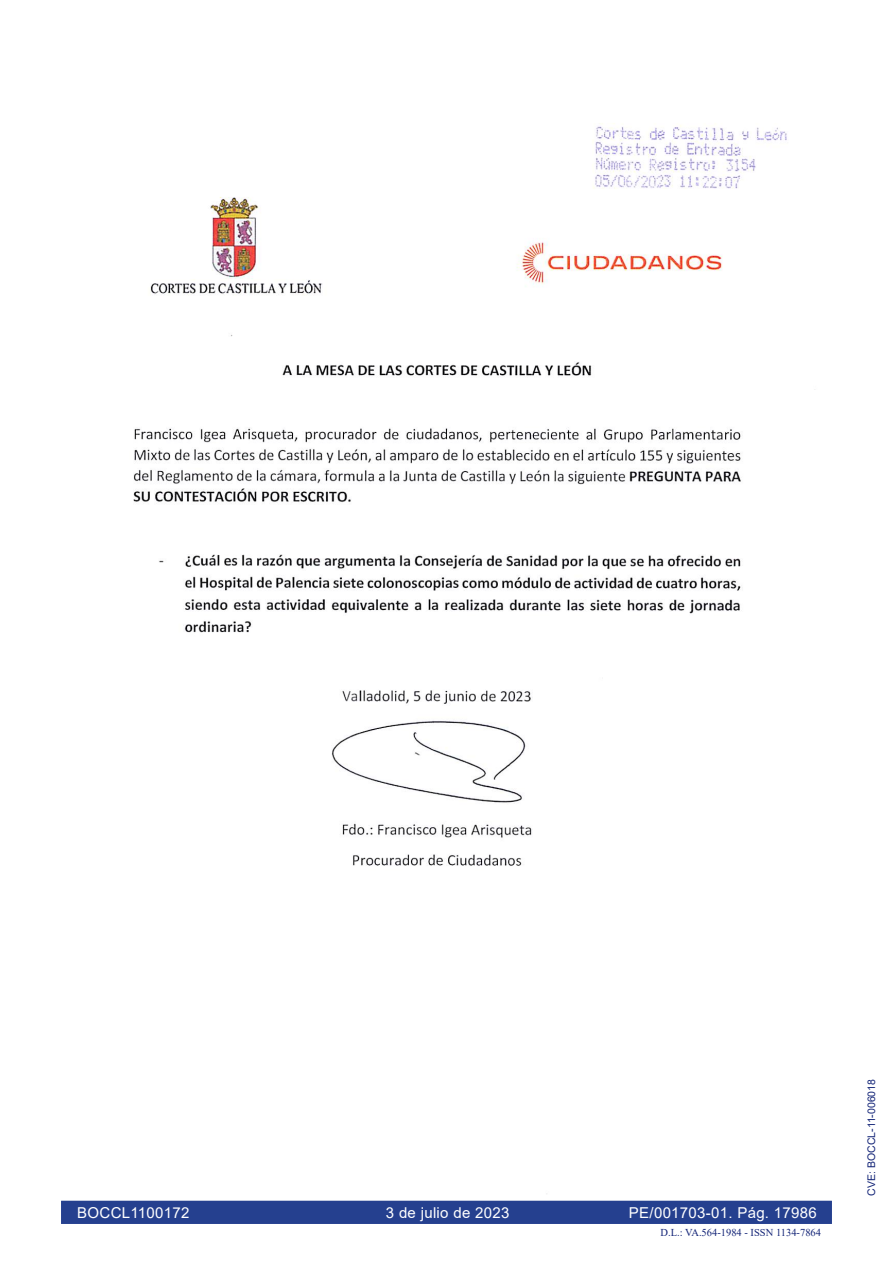
<style>
.page{position:relative;width:893px;height:1263px;background:#fff}
.page>*{position:absolute;margin:0;border:0;box-sizing:border-box;transform-origin:0 0}
.E_CVE{font:15px "Arial";letter-spacing:.02em;color:#fff}
.t1{font:10.5px "Times New Roman";color:#132477}
.t2{font:10.5px "Arial";color:#132477}
</style>
<div class="page">
<div style="left:60px;top:1200px;width:773px;height:25px;background:#25408f"></div>
<div style="left:60px;top:1199px;width:773px;height:26px;border:2px solid #fff"></div>
<img style="left:60px;top:123px;width:773px;height:1077px">
<p class="E_CVE" style="left:77px;top:1202px;width:114px">BOCCL1100172</p>
<p class="E_CVE" style="left:386px;top:1202px;width:125px">3 de julio de 2023</p>
<p class="E_CVE" style="left:629px;top:1202px;width:189px">PE/001703-01. Pág. 17986</p>
<p class="t1" style="left:661px;top:1225px;width:162px">D.L.: VA.564-1984 - ISSN 1134-7864</p>
<p class="t2" style="left:864px;top:1195px;width:118px;rotate:-90deg">CVE: BOCCL-11-006018</p>
</div>
